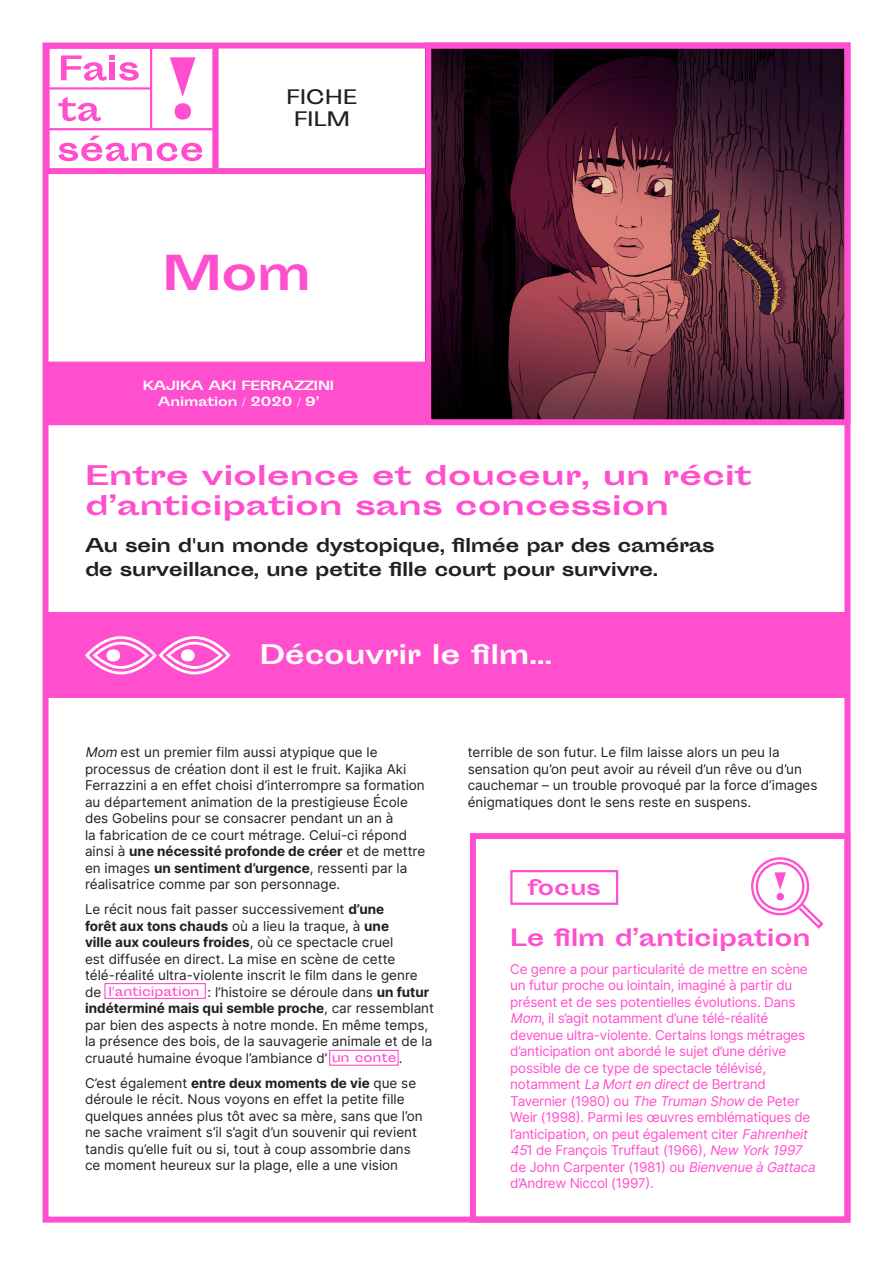
<style>
.page{position:relative;width:893px;height:1263px;background:#fff}
.page>*{position:absolute;margin:0;border:0;box-sizing:border-box;transform-origin:0 0}
.t1{font:700 45.3px "Sporting Grotesque";color:#ff4fcf}
.t2{font:700 25.5px/30px "Sporting Grotesque";letter-spacing:-.01em;color:#ff4fcf;scale:1.16 1}
.t3{font:700 25.5px "Sporting Grotesque";letter-spacing:-.01em;color:#fff}
.t4{font:700 22.5px "Sporting Grotesque";letter-spacing:-.01em;color:#ff4fcf}
.t5{font:700 20.25px "Sporting Grotesque";color:#ff4fcf}
.t6{font:18.9px/21.6px "Sporting Grotesque";letter-spacing:.02em;color:#231f20;text-align:center}
.t7{font:700 18px/24px "Sporting Grotesque";letter-spacing:-.03em;color:#231f20}
.t8{font:13.5px/16.5px "Inter";color:#231f20}
.t9{font:13.5px/16.5px "Inter";letter-spacing:-.02em;color:#ff4fcf}
.t10{font:700 12px/16.5px "Sporting Grotesque";letter-spacing:-.01em;color:#fff;text-align:center}
.s1{font-style:italic}
.s2{font-weight:700}
.s3{font-family:"Sporting Grotesque";font-size:12.15px;color:#ff4fcf}
</style>
<div class="page">
<img style="left:432px;top:50px;width:411px;height:368px">
<div style="left:425px;top:43px;width:425px;height:382px;border:6px solid #ff4fcf"></div>
<div style="left:104px;top:983px;width:102px;height:16px;border:1px solid #ff4fcf"></div>
<div style="left:329px;top:1050px;width:70px;height:16px;border:1px solid #ff4fcf"></div>
<div style="left:43px;top:43px;width:807px;height:1179px;border:6px solid #ff4fcf"></div>
<div style="left:470px;top:833px;width:380px;height:389px;border:6px solid #ff4fcf"></div>
<div style="left:510px;top:870px;width:108px;height:35px;border:2px solid #ff4fcf"></div>
<div style="left:47px;top:613px;width:801px;height:85px;background:#ff4fcf"></div>
<div style="left:43px;top:168px;width:382px;height:6px;background:#ff4fcf"></div>
<div style="left:45px;top:362px;width:381px;height:63px;background:#ff4fcf;border-radius:3px"></div>
<div style="left:213px;top:44px;width:6px;height:129px;background:#ff4fcf"></div>
<svg style="left:754px;top:861px;width:52px;height:51px"></svg>
<div style="left:751px;top:857px;width:58px;height:58px;border:7px solid #fff;border-radius:50%"></div>
<div style="left:751px;top:857px;width:58px;height:58px;border:2px solid #ff4fcf;border-radius:50%"></div>
<div style="left:756px;top:862px;width:48px;height:49px;border:2px solid #ff4fcf;border-radius:50%"></div>
<svg style="left:774px;top:872px;width:50px;height:57px"></svg>
<svg style="left:47px;top:47px;width:166px;height:122px"></svg>
<svg style="left:85px;top:636px;width:146px;height:39px"></svg>
<div style="left:167px;top:642px;width:55px;height:27px;border:3px solid #fff;border-radius:50%"></div>
<div style="left:181px;top:649px;width:14px;height:12px;background:#fff;border-radius:50%"></div>
<h3 class="t6" style="left:287px;top:87px;width:72px">FICHE<br>FILM</h3>
<h1 class="t1" style="left:162px;top:248px;width:150px">Mom</h1>
<p class="t10" style="left:143px;top:377px;width:193px">KAJIKA AKI FERRAZZINI<br>Animation / 2020 / 9’</p>
<h2 class="t2" style="left:85px;top:461px;width:576px">Entre violence et douceur, un récit d’anticipation sans concession</h2>
<h3 class="t7" style="left:85px;top:534px;width:631px">Au sein d'un monde dystopique, filmée par des caméras de surveillance, une petite fille court pour survivre.</h3>
<h2 class="t3" style="left:260px;top:641px;width:294px">Découvrir le film…</h2>
<p class="t8" style="left:85px;top:744px;width:342px"><span class="s1">Mom</span> est un premier film aussi atypique que le processus de création dont il est le fruit. Kajika Aki Ferrazzini a en effet choisi d’interrompre sa formation au département animation de la prestigieuse École des Gobelins pour se consacrer pendant un an à<br>la fabrication de ce court métrage. Celui-ci répond ainsi à <span class="s2">une nécessité profonde de créer</span> et de mettre en images <span class="s2">un sentiment d’urgence</span>, ressenti par la réalisatrice comme par son personnage.</p>
<p class="t8" style="left:85px;top:901px;width:351px">Le récit nous fait passer successivement <span class="s2">d’une<br>forêt aux tons chauds</span> où a lieu la traque, à <span class="s2">une<br>ville aux couleurs froides</span>, où ce spectacle cruel<br>est diffusée en direct. La mise en scène de cette télé-réalité ultra-violente inscrit le film dans le genre de <span class="s3">l'anticipation</span> : l’histoire se déroule dans <span class="s2">un futur indéterminé mais qui semble proche</span>, car ressemblant par bien des aspects à notre monde. En même temps, la présence des bois, de la sauvagerie animale et de la cruauté humaine évoque l’ambiance d’ <span class="s3">un conte</span> .</p>
<p class="t8" style="left:85px;top:1074px;width:339px">C’est également <span class="s2">entre deux moments de vie</span> que se déroule le récit. Nous voyons en effet la petite fille quelques années plus tôt avec sa mère, sans que l’on ne sache vraiment s’il s’agit d’un souvenir qui revient tandis qu’elle fuit ou si, tout à coup assombrie dans ce moment heureux sur la plage, elle a une vision</p>
<p class="t8" style="left:468px;top:744px;width:351px">terrible de son futur. Le film laisse alors un peu la sensation qu’on peut avoir au réveil d’un rêve ou d’un cauchemar – un trouble provoqué par la force d’images énigmatiques dont le sens reste en suspens.</p>
<h3 class="t5" style="left:528px;top:876px;width:74px">focus</h3>
<h3 class="t4" style="left:510px;top:925px;width:302px">Le film d’anticipation</h3>
<p class="t9" style="left:510px;top:960px;width:310px">Ce genre a pour particularité de mettre en scène un futur proche ou lointain, imaginé à partir du présent et de ses potentielles évolutions. Dans <span class="s1">Mom</span>, il s’agit notamment d’une télé-réalité devenue ultra-violente. Certains longs métrages d’anticipation ont abordé le sujet d’une dérive possible de ce type de spectacle télévisé, notamment <span class="s1">La Morten direct</span>de Bertrand Tavernier (1980) ou <span class="s1">The Truman Show</span> de Peter Weir (1998). Parmi les œuvres emblématiques de l’anticipation, on peut également citer <span class="s1">Fahrenheit 45</span>1 de François Truffaut (1966), <span class="s1">New York 1997 </span>de John Carpenter (1981) ou <span class="s1">Bienvenue à Gattaca </span>d’Andrew Niccol (1997).</p>
</div>
